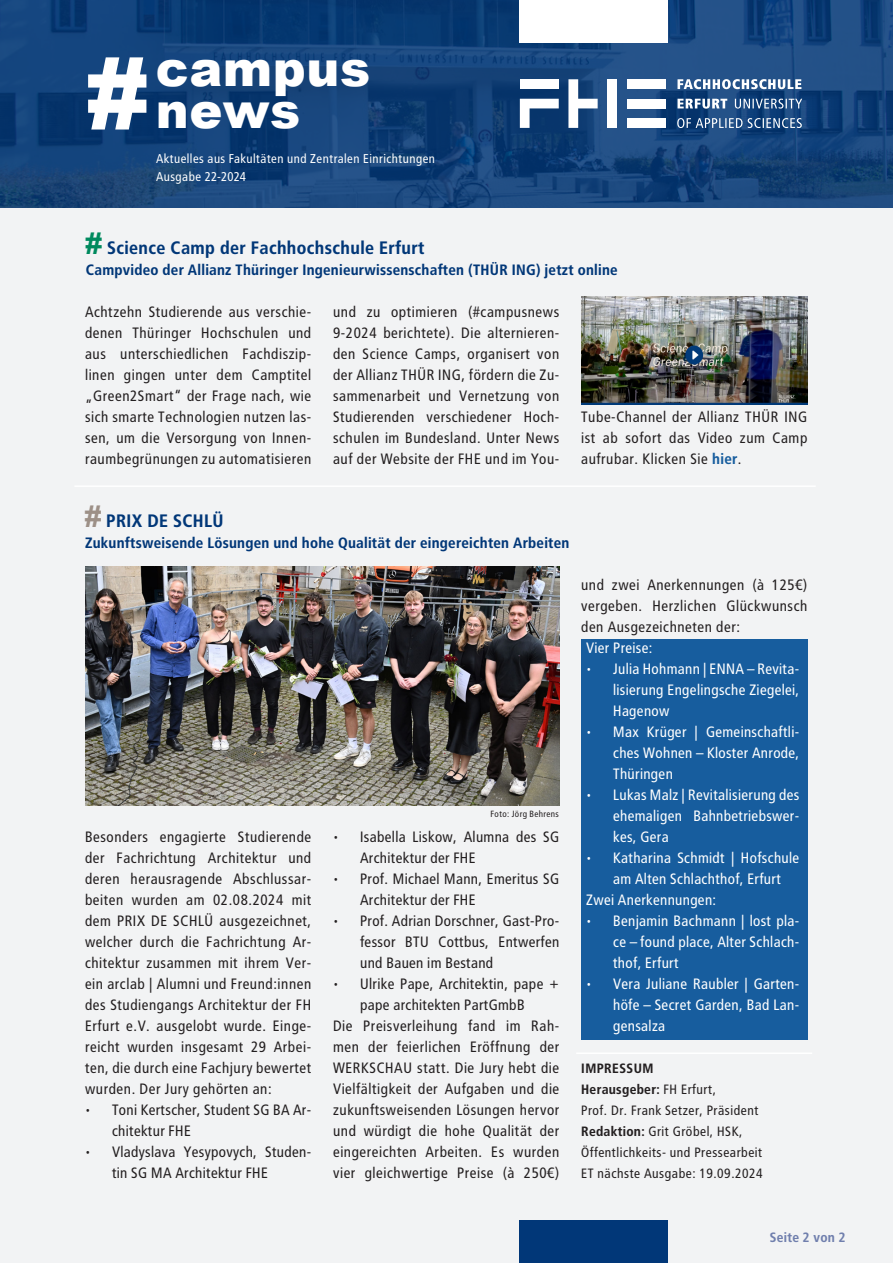
<style>
.page{position:relative;width:893px;height:1263px;background:#fff}
.page>*{position:absolute;margin:0;border:0;box-sizing:border-box;transform-origin:0 0}
.t1{font:900 97.5px "Arial";color:#fff}
.t2{font:900 49.5px "Arial";letter-spacing:.01em;color:#fff}
.t3{font:700 18px "Transit OT";color:#013778}
.t4{font:15px/21px "Transit OT";color:#231f20;text-align:justify}
.t5{font:15px/21px "Transit OT";letter-spacing:-.015em;color:#fff;text-align:justify}
.t6{font:700 15px "Transit OT";letter-spacing:-.005em;color:#013778}
.t7{font:13.5px "Transit OT";color:#231f20}
.t8{font:700 13.5px "Transit OT";color:#231f20}
.t9{font:700 13.5px "Transit OT";color:#707fad}
.t10{font:12.75px "Transit OT";color:#fff}
.t11{font:9px "Transit OT";color:#231f20}
.s1{font-family:"Arial";font-size:30px;color:#008a5e}
.s2{font-weight:700;color:#175d9e}
.s3{font-family:"Arial";font-size:30px;color:#9d9087}
.s4{font-weight:400}
.s5{font-weight:700}
</style>
<div class="page">
<svg style="left:0;top:0;width:893px;height:208px;background:#134279"></svg>
<div style="left:0;top:208px;width:893px;height:1055px;background:#f2f3f4"></div>
<div style="left:519px;top:0;width:149px;height:43px;background:#fff"></div>
<div style="left:519px;top:1220px;width:149px;height:43px;background:#013778"></div>
<div style="left:627px;top:99px;width:39px;height:9px;background:#fff"></div>
<div style="left:627px;top:79px;width:39px;height:10px;background:#fff"></div>
<div style="left:627px;top:118px;width:39px;height:10px;background:#fff"></div>
<div style="left:607px;top:79px;width:10px;height:49px;background:#fff"></div>
<svg style="left:568px;top:79px;width:30px;height:49px"></svg>
<div style="left:520px;top:79px;width:39px;height:10px;background:#fff"></div>
<svg style="left:520px;top:99px;width:39px;height:29px"></svg>
<svg style="left:677px;top:79px;width:124px;height:10px"></svg>
<svg style="left:677px;top:99px;width:125px;height:10px"></svg>
<svg style="left:677px;top:118px;width:125px;height:10px"></svg>
<hr style="left:74px;top:485px;width:742px;height:2px;background:#fff">
<hr style="left:576px;top:1052px;width:236px;height:2px;background:#fff">
<img style="left:85px;top:566px;width:475px;height:240px">
<img style="left:581px;top:296px;width:227px;height:108px">
<div style="left:581px;top:639px;width:227px;height:401px;background:#175d9e"></div>
<p class="t1" style="left:85px;top:23px;width:66px">#</p>
<p class="t2" style="left:156px;top:33px;width:216px">campus</p>
<p class="t2" style="left:156px;top:75px;width:146px">news</p>
<p class="t10" style="left:156px;top:151px;width:281px">Aktuelles aus Fakultäten und Zentralen Einrichtungen</p>
<p class="t10" style="left:156px;top:169px;width:92px">Ausgabe 22-2024</p>
<p class="t3" style="left:86px;top:238px;width:341px"><span class="s1">#</span> Science Camp der Fachhochschule Erfurt</p>
<p class="t6" style="left:86px;top:261px;width:534px">Campvideo der Allianz Thüringer Ingenieurwissenschaften (THÜR ING) jetzt online</p>
<p class="t4" style="left:85px;top:302px;width:228px">Achtzehn Studierende aus verschie&shy;denen Thüringer Hochschulen und aus unterschiedlichen Fachdiszip&shy;linen gingen unter dem Camptitel „Green2Smart“ der Frage nach, wie sich smarte Technologien nutzen las&shy;sen, um die Versorgung von Innen&shy;raumbegrünungen zu automatisieren</p>
<p class="t4" style="left:333px;top:302px;width:228px">und zu optimieren (#campusnews 9-2024 berichtete). Die alternieren&shy;den Science Camps, organisert von der Allianz THÜR ING, fördern die Zu&shy;sammenarbeit und Vernetzung von Studierenden verschiedener Hoch&shy;schulen im Bundesland. Unter News auf der Website der FHE und im You-</p>
<p class="t4" style="left:581px;top:407px;width:228px">Tube-Channel der Allianz THÜR ING ist ab sofort das Video zum Camp aufrubar. Klicken Sie <span class="s2">hier</span>.</p>
<p class="t3" style="left:85px;top:511px;width:141px"><span class="s3">#</span> PRIX DE SCHLÜ</p>
<p class="t6" style="left:85px;top:534px;width:486px">Zukunftsweisende Lösungen und hohe Qualität der eingereichten Arbeiten</p>
<p class="t4" style="left:85px;top:827px;width:228px">Besonders engagierte Studierende der Fachrichtung Architektur und deren herausragende Abschlussar&shy;beiten wurden am 02.08.2024 mit dem PRIX DE SCHLÜ ausgezeichnet, welcher durch die Fachrichtung Ar&shy;chitektur zusammen mit ihrem Ver&shy;ein arclab | Alumni und Freund:innen des Studiengangs Architektur der FH Erfurt e.V. ausgelobt wurde. Einge&shy;reicht wurden insgesamt 29 Arbei&shy;ten, die durch eine Fachjury bewertet wurden. Der Jury gehörten an:</p>
<p class="t4" style="left:112px;top:1100px;width:201px;text-indent:-27px">• Toni Kertscher, Student SG BA Ar&shy;chitektur FHE</p>
<p class="t4" style="left:112px;top:1142px;width:201px;text-indent:-27px">• Vladyslava Yesypovych, Studen&shy;tin SG MA Architektur FHE</p>
<p class="t11" style="left:490px;top:808px;width:70px">Foto: Jörg Behrens</p>
<p class="t4" style="left:360px;top:827px;width:201px;text-indent:-27px">• Isabella Liskow, Alumna des SG<br>Architektur der FHE</p>
<p class="t4" style="left:360px;top:869px;width:201px;text-indent:-27px">• Prof. Michael Mann, Emeritus SG<br>Architektur der FHE</p>
<p class="t4" style="left:360px;top:911px;width:201px;text-indent:-27px">• Prof. Adrian Dorschner, Gast-Pro&shy;fessor BTU Cottbus, Entwerfen und Bauen im Bestand</p>
<p class="t4" style="left:333px;top:974px;width:228px;text-align:center">• Ulrike Pape, Architektin, pape + pape architekten PartGmbB</p>
<p class="t4" style="left:333px;top:1016px;width:228px">Die Preisverleihung fand im Rah&shy;men der feierlichen Eröffnung der WERKSCHAU statt. Die Jury hebt die Vielfältigkeit der Aufgaben und die zukunftsweisenden Lösungen hervor und würdigt die hohe Qualität der eingereichten Arbeiten. Es wurden vier gleichwertige Preise (à 250€)</p>
<p class="t4" style="left:581px;top:575px;width:228px">und zwei Anerkennungen (à 125€) vergeben. Herzlichen Glückwunsch den Ausgezeichneten der:</p>
<p class="t5" style="left:586px;top:638px;width:68px">Vier Preise:</p>
<p class="t5" style="left:613px;top:659px;width:188px;text-indent:-27px">• Julia Hohmann | ENNA – Revita&shy;lisierung Engelingsche Ziegelei, Hagenow</p>
<p class="t5" style="left:613px;top:722px;width:188px;text-indent:-27px">• Max Krüger | Gemeinschaftli&shy;ches Wohnen – Kloster Anrode, Thüringen</p>
<p class="t5" style="left:613px;top:785px;width:188px;text-indent:-27px">• Lukas Malz | Revitalisierung des ehemaligen Bahnbetriebswer&shy;kes, Gera</p>
<p class="t5" style="left:586px;top:848px;width:215px;text-align:center">• Katharina Schmidt | Hofschule am Alten Schlachthof, Erfurt</p>
<p class="t5" style="left:586px;top:890px;width:132px">Zwei Anerkennungen:</p>
<p class="t5" style="left:613px;top:911px;width:188px;text-indent:-27px">• Benjamin Bachmann | lost pla&shy;ce – found place, Alter Schlach&shy;thof, Erfurt</p>
<p class="t5" style="left:613px;top:974px;width:188px;text-indent:-27px">• Vera Juliane Raubler | Garten&shy;höfe – Secret Garden, Bad Lan&shy;gensalza</p>
<p class="t8" style="left:581px;top:1061px;width:74px">IMPRESSUM</p>
<p class="t8" style="left:581px;top:1082px;width:137px">Herausgeber: <span class="s4">FH Erfurt,</span></p>
<p class="t7" style="left:581px;top:1103px;width:179px">Prof. Dr. Frank Setzer, Präsident</p>
<p class="t7" style="left:581px;top:1124px;width:163px"><span class="s5">Redaktion:</span> Grit Gröbel, HSK,</p>
<p class="t7" style="left:581px;top:1145px;width:183px">Öffentlichkeits- und Pressearbeit</p>
<p class="t7" style="left:581px;top:1166px;width:184px">ET nächste Ausgabe: 19.09.2024</p>
<p class="t9" style="left:770px;top:1229px;width:78px">Seite 2 von 2</p>
</div>
